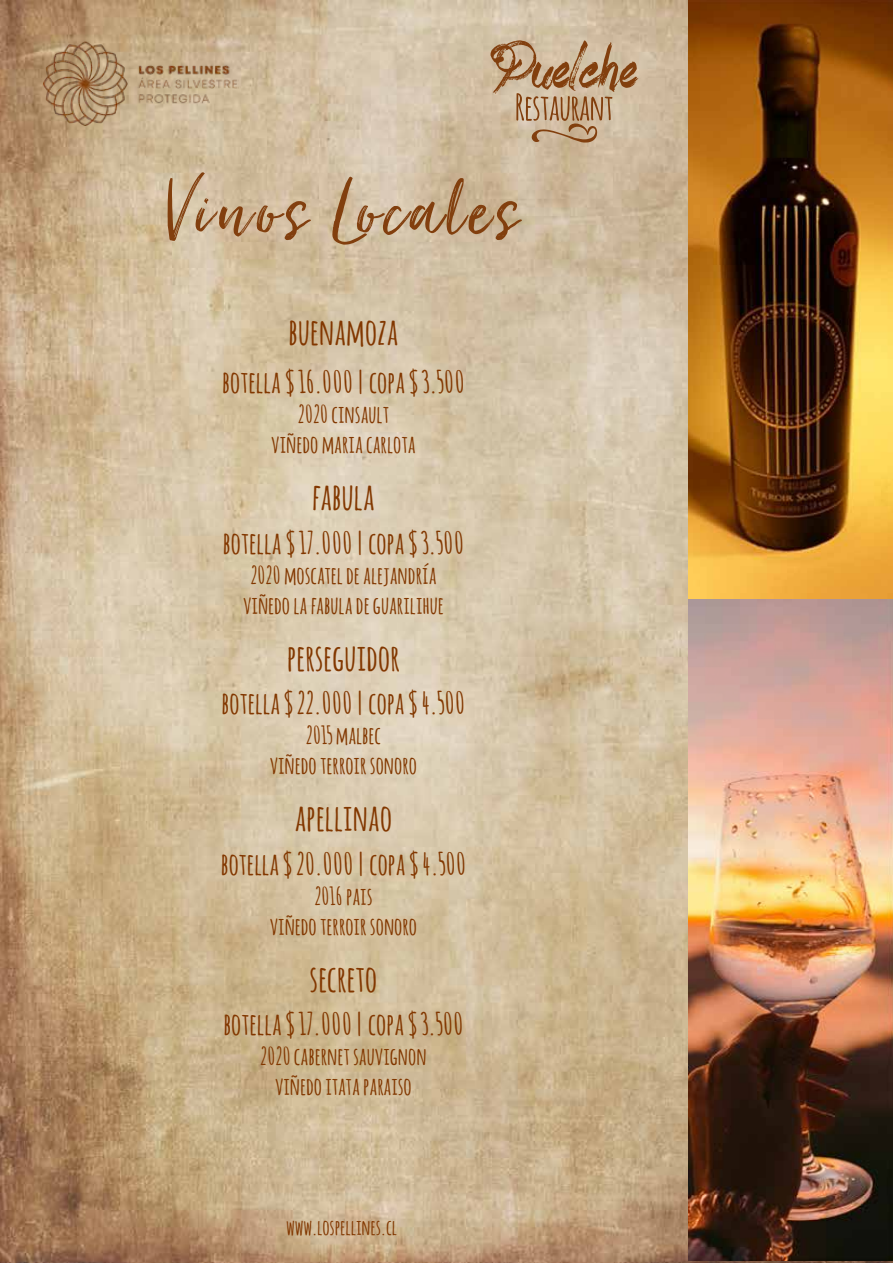
<style>
.page{position:relative;width:893px;height:1263px;background:#fff}
.page>*{position:absolute;margin:0;border:0;box-sizing:border-box;transform-origin:0 0}
.t1{font:97.5px "Just Lovely";letter-spacing:.05em;color:#823f0e}
.t2{font:700 36.3px "Amatic";letter-spacing:.025em;color:#823700}
.t3{font:700 30.3px "Amatic";letter-spacing:.025em;color:#823700}
.t4{font:700 24.3px/30px "Amatic";letter-spacing:.025em;color:#823700;text-align:center}
.t5{font:700 21.15px "Amatic";letter-spacing:.025em;color:#823700}
</style>
<div class="page">
<img style="left:0;top:0;width:893px;height:1263px">
<img style="left:44px;top:41px;width:194px;height:84px">
<img style="left:688px;top:0;width:205px;height:1260px">
<svg style="left:490px;top:40px;width:148px;height:103px;background:#c0a283"></svg>
<h1 class="t1" style="left:165px;top:151px;width:355px">Vinos Locales</h1>
<h2 class="t2" style="left:289px;top:306px;width:111px">BUENAMOZA</h2>
<p class="t3" style="left:223px;top:360px;width:243px">BOTELLA $ 16.000 | COPA $ 3.500</p>
<p class="t4" style="left:272px;top:398px;width:145px">2020 CINSAULT<br>VIÑEDO MARIA CARLOTA</p>
<h2 class="t2" style="left:313px;top:471px;width:63px">FABULA</h2>
<p class="t3" style="left:223px;top:521px;width:242px">BOTELLA $ 17.000 | COPA $ 3.500</p>
<p class="t4" style="left:243px;top:559px;width:202px;text-align:left">2020 MOSCATEL DE ALEJANDRÍA<br>VIÑEDO LA FABULA DE GUARILIHUE</p>
<h2 class="t2" style="left:287px;top:631px;width:114px">PERSEGUIDOR</h2>
<p class="t3" style="left:222px;top:681px;width:245px">BOTELLA $ 22.000 | COPA $ 4.500</p>
<p class="t4" style="left:270px;top:719px;width:148px">2015 MALBEC<br>VIÑEDO TERROIR SONORO</p>
<h2 class="t2" style="left:295px;top:792px;width:98px">APELLINAO</h2>
<p class="t3" style="left:221px;top:842px;width:246px">BOTELLA $ 20.000 | COPA $ 4.500</p>
<p class="t4" style="left:270px;top:880px;width:148px">2016 PAIS<br>VIÑEDO TERROIR SONORO</p>
<h2 class="t2" style="left:310px;top:952px;width:69px">SECRETO</h2>
<p class="t3" style="left:224px;top:1002px;width:241px">BOTELLA $ 17.000 | COPA $ 3.500</p>
<p class="t4" style="left:261px;top:1040px;width:167px">2020 CABERNET SAUVIGNON<br>VIÑEDO ITATA PARAISO</p>
<p class="t5" style="left:286px;top:1212px;width:112px">WWW.LOSPELLINES.CL</p>
</div>
